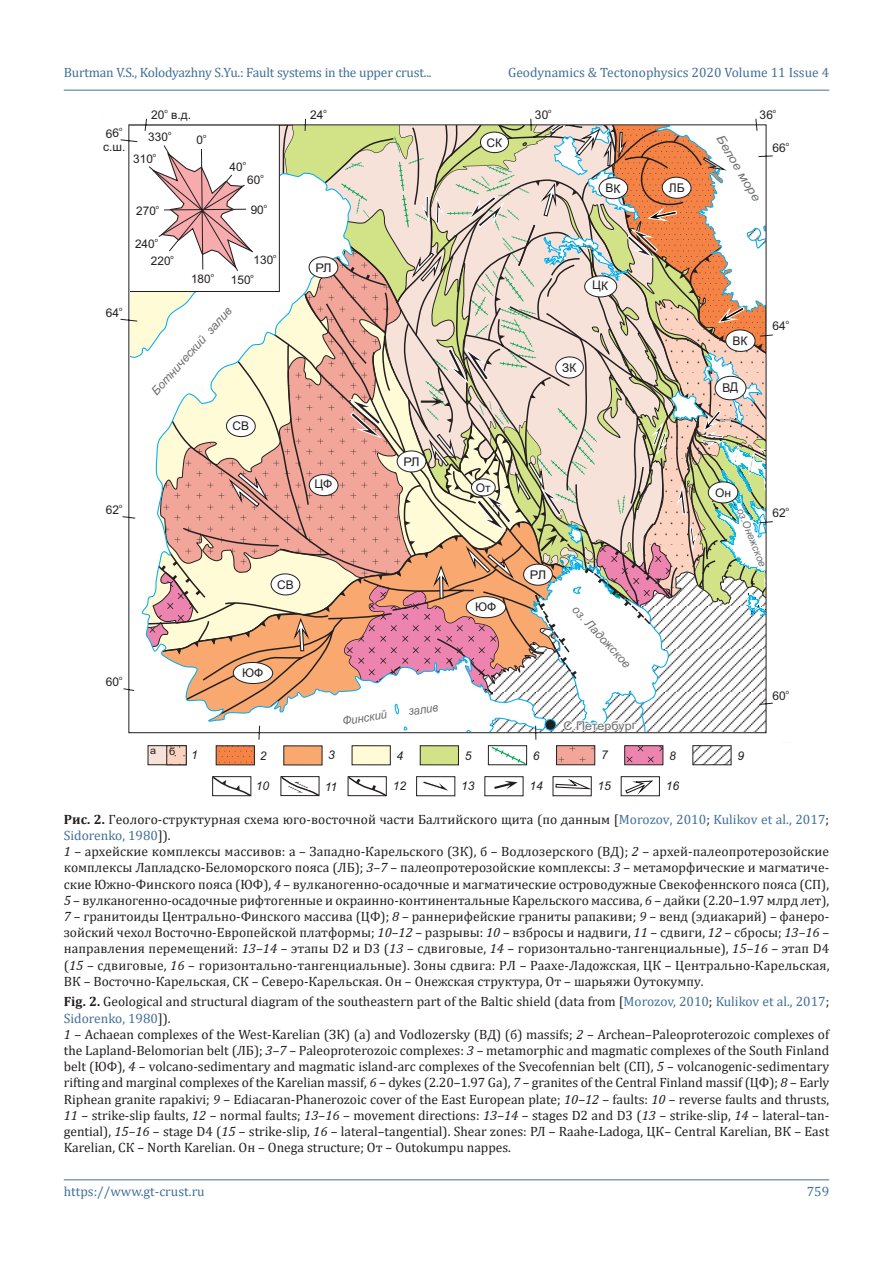
<style>
.page{position:relative;width:893px;height:1263px;background:#fff}
.page>*{position:absolute;margin:0;border:0;box-sizing:border-box;transform-origin:0 0}
.t1{font:13.5px/16.2px "Cambria";color:#231f20}
.t2{font:13.5px "Cambria";letter-spacing:-.005em;color:#427098}
.t3{font:12px "Arial";letter-spacing:-.005em;color:#231f20}
.t4{font:italic 12px "Arial";color:#6c6d70}
.t5{font:italic 12px "Arial";color:#231f20}
.t6{font:italic 12px "Arial";color:#6c6d70;scale:.94 1}
.t7{font:12px "Arial";letter-spacing:-.005em;color:#6c6d70;scale:1.05 1}
.t8{font:italic 12px "Arial";color:#6c6d70;scale:1.14 1}
.t9{font:12px "Arial";letter-spacing:-.005em;color:#231f20;scale:1.07 1}
.t10{font:11.85px "Arial";letter-spacing:-.005em;color:#231f20}
.t11{font:italic 10.5px "Arial";color:#6c6d70}
.t12{font:10.2px "Arial";color:#231f20;scale:1.06 1}
.t13{font:6px "Arial";color:#231f20}
.s1{font-weight:700}
.s2{color:#427098}
.s3{font-style:italic}
</style>
<div class="page">
<hr style="left:64px;top:1179px;width:765px;height:1px;background:#427098">
<hr style="left:64px;top:90px;width:765px;height:1px;background:#427098">
<svg style="left:120px;top:118px;width:671px;height:679px"></svg>
<p class="t2" style="left:64px;top:65px;width:369px">Burtman V.S., Kolodyazhny S.Yu.: Fault systems in the upper crust...</p>
<p class="t3" style="left:106px;top:129px;width:15px">66</p>
<p class="t13" style="left:119px;top:127px;width:5px">о</p>
<p class="t3" style="left:103px;top:142px;width:24px">с.ш.</p>
<p class="t13" style="left:164px;top:109px;width:5px">о</p>
<p class="t3" style="left:151px;top:110px;width:42px">20 в.д.</p>
<p class="t10" style="left:148px;top:133px;width:21px">330</p>
<p class="t13" style="left:168px;top:131px;width:5px">о</p>
<p class="t10" style="left:133px;top:154px;width:21px">310</p>
<p class="t13" style="left:153px;top:152px;width:5px">о</p>
<p class="t10" style="left:196px;top:136px;width:8px">0</p>
<p class="t13" style="left:203px;top:134px;width:5px">о</p>
<p class="t10" style="left:136px;top:206px;width:21px">270</p>
<p class="t13" style="left:156px;top:204px;width:5px">о</p>
<p class="t10" style="left:230px;top:163px;width:15px">40</p>
<p class="t13" style="left:243px;top:161px;width:5px">о</p>
<p class="t10" style="left:247px;top:175px;width:15px">60</p>
<p class="t13" style="left:260px;top:174px;width:5px">о</p>
<p class="t10" style="left:251px;top:205px;width:15px">90</p>
<p class="t13" style="left:264px;top:203px;width:5px">о</p>
<p class="t3" style="left:106px;top:308px;width:15px">64</p>
<p class="t13" style="left:119px;top:306px;width:5px">о</p>
<p class="t10" style="left:135px;top:239px;width:21px">240</p>
<p class="t13" style="left:155px;top:237px;width:5px">о</p>
<p class="t10" style="left:151px;top:256px;width:21px">220</p>
<p class="t13" style="left:171px;top:254px;width:5px">о</p>
<p class="t10" style="left:191px;top:274px;width:21px">180</p>
<p class="t13" style="left:211px;top:272px;width:5px">о</p>
<p class="t10" style="left:253px;top:255px;width:21px">130</p>
<p class="t13" style="left:273px;top:253px;width:5px">о</p>
<p class="t10" style="left:231px;top:275px;width:21px">150</p>
<p class="t13" style="left:251px;top:273px;width:5px">о</p>
<p class="t4" style="left:150px;top:390px;width:115px;rotate:-48deg">Ботнический залив</p>
<p class="t3" style="left:233px;top:422px;width:18px">СВ</p>
<p class="t3" style="left:106px;top:506px;width:15px">62</p>
<p class="t13" style="left:119px;top:504px;width:5px">о</p>
<p class="t3" style="left:310px;top:110px;width:15px">24</p>
<p class="t13" style="left:323px;top:108px;width:5px">о</p>
<p class="t9" style="left:315px;top:263px;width:17px">РЛ</p>
<p class="t3" style="left:314px;top:479px;width:20px">ЦФ</p>
<p class="t3" style="left:277px;top:580px;width:18px">СВ</p>
<p class="t9" style="left:403px;top:457px;width:17px">РЛ</p>
<p class="t3" style="left:106px;top:677px;width:15px">60</p>
<p class="t13" style="left:119px;top:675px;width:5px">о</p>
<p class="t3" style="left:242px;top:668px;width:23px">ЮФ</p>
<p class="t6" style="left:342px;top:716px;width:49px;rotate:-8deg">Финский</p>
<p class="t6" style="left:408px;top:706px;width:33px;rotate:-8deg">залив</p>
<p class="t2" style="left:508px;top:65px;width:323px">Geodynamics &amp; Tectonophysics 2020 Volume 11 Issue 4</p>
<p class="t3" style="left:535px;top:110px;width:15px">30</p>
<p class="t13" style="left:548px;top:108px;width:5px">о</p>
<p class="t3" style="left:605px;top:184px;width:16px">ВК</p>
<p class="t3" style="left:669px;top:183px;width:17px">ЛБ</p>
<p class="t3" style="left:760px;top:110px;width:15px">36</p>
<p class="t13" style="left:773px;top:108px;width:5px">о</p>
<p class="t8" style="left:723px;top:134px;width:67px;rotate:59deg">Белое море</p>
<p class="t3" style="left:772px;top:143px;width:15px">66</p>
<p class="t13" style="left:786px;top:141px;width:5px">о</p>
<p class="t3" style="left:772px;top:321px;width:15px">64</p>
<p class="t13" style="left:786px;top:320px;width:5px">о</p>
<p class="t3" style="left:476px;top:483px;width:16px">От</p>
<p class="t3" style="left:475px;top:603px;width:23px">ЮФ</p>
<p class="t9" style="left:530px;top:570px;width:17px">РЛ</p>
<p class="t4" style="left:578px;top:604px;width:82px;rotate:47deg">оз. Ладожское</p>
<p class="t7" style="left:564px;top:721px;width:71px">С.Петербург</p>
<p class="t3" style="left:772px;top:508px;width:15px">62</p>
<p class="t13" style="left:786px;top:506px;width:5px">о</p>
<p class="t11" style="left:744px;top:507px;width:64px;rotate:68deg">оз.Онежское</p>
<p class="t3" style="left:772px;top:691px;width:15px">60</p>
<p class="t13" style="left:786px;top:689px;width:5px">о</p>
<p class="t12" style="left:150px;top:746px;width:7px">а</p>
<p class="t12" style="left:169px;top:747px;width:7px">б</p>
<p class="t5" style="left:191px;top:751px;width:8px">1</p>
<p class="t5" style="left:260px;top:751px;width:8px">2</p>
<p class="t5" style="left:328px;top:751px;width:8px">3</p>
<p class="t5" style="left:397px;top:751px;width:8px">4</p>
<p class="t5" style="left:465px;top:751px;width:8px">5</p>
<p class="t5" style="left:533px;top:751px;width:8px">6</p>
<p class="t5" style="left:601px;top:751px;width:8px">7</p>
<p class="t5" style="left:669px;top:751px;width:8px">8</p>
<p class="t5" style="left:737px;top:751px;width:8px">9</p>
<p class="t5" style="left:256px;top:782px;width:15px">10</p>
<p class="t5" style="left:325px;top:782px;width:14px">11</p>
<p class="t5" style="left:393px;top:782px;width:15px">12</p>
<p class="t5" style="left:461px;top:782px;width:15px">13</p>
<p class="t5" style="left:529px;top:782px;width:15px">14</p>
<p class="t5" style="left:598px;top:782px;width:15px">15</p>
<p class="t5" style="left:666px;top:782px;width:15px">16</p>
<p class="t1" style="left:64px;top:811px;width:767px"><span class="s1">Рис. 2.</span> Геолого-структурная схема юго-восточной части Балтийского щита (по данным [<span class="s2">Morozov, 2010</span>; <span class="s2">Kulikov et al., 2017</span>; <span class="s2">Sidorenko, 1980</span>]).<br><span class="s3">1</span> – архейские комплексы массивов: a – Западно-Карельского (ЗК), б – Водлозерского (ВД); <span class="s3">2</span> – архей-палеопротерозойские комплексы Лапладско-Беломорского пояса (ЛБ); <span class="s3">3–7</span> – палеопротерозойские комплексы: <span class="s3">3</span> – метаморфические и магматиче&shy;ские Южно-Финского пояса (ЮФ), <span class="s3">4</span> – вулканогенно-осадочные и магматические островодужные Свекофеннского пояса (СП), <span class="s3">5</span> – вулканогенно-осадочные рифтогенные и окраинно-континентальные Карельского массива, <span class="s3">6</span> – дайки (2.20–1.97 млрд лет), <span class="s3">7</span> – гранитоиды Центрально-Финского массива (ЦФ); <span class="s3">8</span> – раннерифейские граниты рапакиви; <span class="s3">9</span> – венд (эдиакарий) – фанеро&shy;зойский чехол Восточно-Европейской платформы; <span class="s3">10–12</span> – разрывы: <span class="s3">10</span> – взбросы и надвиги, <span class="s3">11</span> – сдвиги, <span class="s3">12</span> – сбросы; <span class="s3">13–16</span> – направления перемещений: <span class="s3">13–14</span> – этапы D2 и D3 (<span class="s3">13</span> – сдвиговые, <span class="s3">14</span> – горизонтально-тангенциальные), <span class="s3">15–16</span> – этап D4 (<span class="s3">15</span> – сдвиговые, <span class="s3">16</span> – горизонтально-тангенциальные). Зоны сдвига: РЛ – Раахе-Ладожская, ЦК – Центрально-Карельская, ВК – Восточно-Карельская, СК – Северо-Карельская. Он – Онежская структура, От – шарьяжи Оутокумпу.</p>
<p class="t1" style="left:64px;top:993px;width:767px"><span class="s1">Fig. 2.</span> Geological and structural diagram of the southeastern part of the Baltic shield (data from [<span class="s2">Morozov, 2010</span>; <span class="s2">Kulikov et al., 2017</span>; <span class="s2">Sidorenko, 1980</span>]).<br><span class="s3">1</span> – Achaean complexes of the West-Karelian (ЗК) (a) and Vodlozersky (ВД) (б) massifs; <span class="s3">2</span> – Archean–Paleoproterozoic complexes of the Lapland-Belomorian belt (ЛБ); <span class="s3">3</span>–<span class="s3">7</span> – Paleoproterozoic complexes: <span class="s3">3</span> – metamorphic and magmatic complexes of the South Finland belt (ЮФ), <span class="s3">4</span> – volcano-sedimentary and magmatic island-arc complexes of the Svecofennian belt (СП), <span class="s3">5</span> – volcanogenic-sedimentary rifting and marginal complexes of the Karelian massif, <span class="s3">6</span> – dykes (2.20–1.97 Ga), <span class="s3">7</span> – granites of the Central Finland massif (ЦФ); <span class="s3">8</span> – Early Riphean granite rapakivi; <span class="s3">9</span> – Ediacaran-Phanerozoic cover of the East European plate; <span class="s3">10</span>–<span class="s3">12</span> – faults: <span class="s3">10</span> – reverse faults and thrusts, <span class="s3">11</span> – strike-slip faults, <span class="s3">12</span> – normal faults; <span class="s3">13</span>–<span class="s3">16</span> – movement directions: <span class="s3">13</span>–<span class="s3">14</span> – stages D2 and D3 (<span class="s3">13</span> – strike-slip, <span class="s3">14</span> – lateral–tan&shy;gential), <span class="s3">15–16</span> – stage D4 (<span class="s3">15</span> – strike-slip, <span class="s3">16</span> – lateral–tangential). Shear zones: РЛ – Raahe-Ladoga, ЦК– Central Karelian, ВК – East Karelian, СК – North Karelian. Он – Onega structure; От – Outokumpu nappes.</p>
<p class="t2" style="left:64px;top:1183px;width:142px">https://www.gt-crust.ru</p>
<p class="t2" style="left:807px;top:1183px;width:24px">759</p>
</div>
